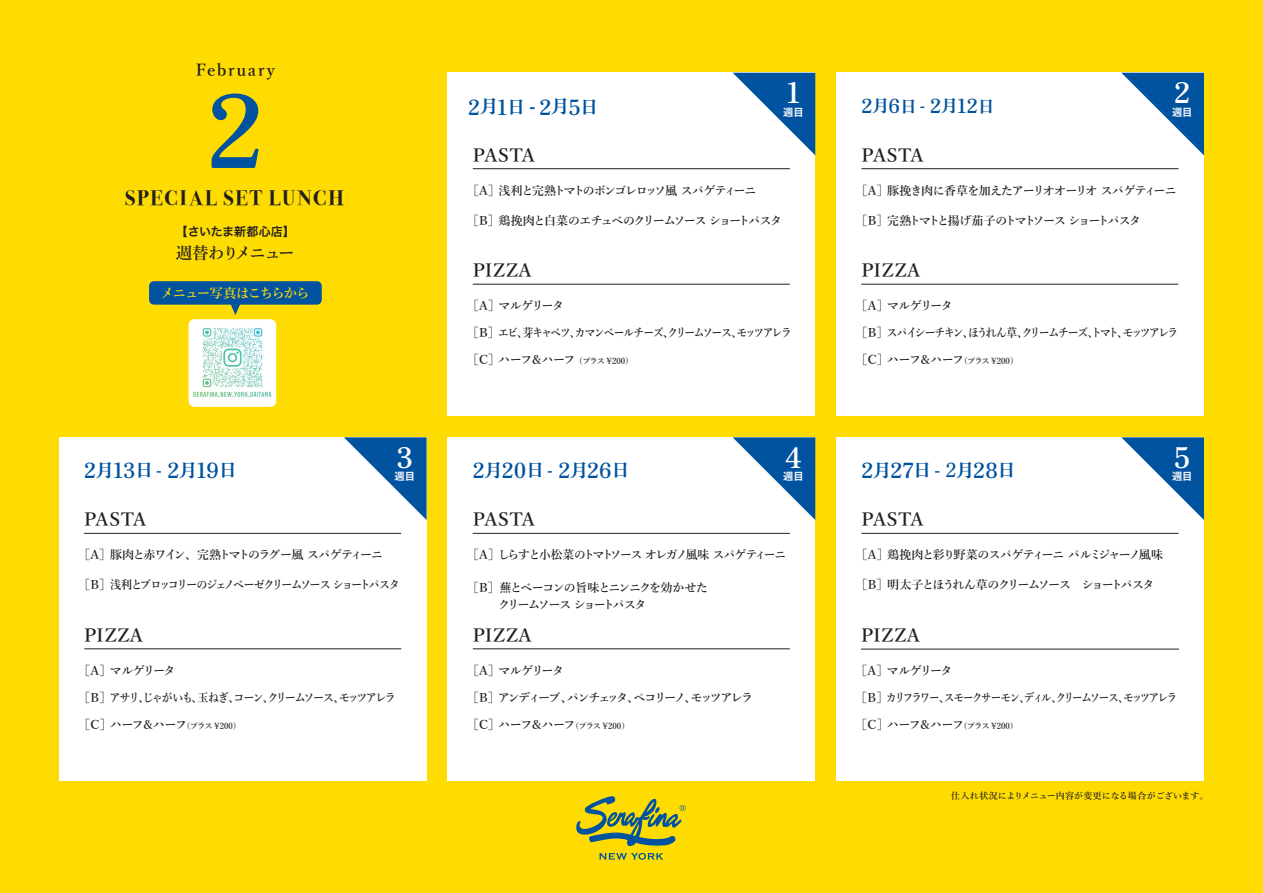
<style>
.page{position:relative;width:1263px;height:893px;background:#ffdc01}
.page>*{position:absolute;margin:0;border:0;box-sizing:border-box;transform-origin:0 0}
.t1{font:100.8px "Zen Antique";color:#0153a0}
.t2{font:28.5px "Zen Antique";color:#fff}
.t3{font:21px "Zen Antique";letter-spacing:.005em;color:#0153a0}
.t4{font:700 21px "Bodoni Svty Two ITCTT";letter-spacing:.08em;color:#231f20}
.t5{font:19.5px "Zen Antique";color:#0153a0}
.t6{font:600 18.15px "Yu Min";letter-spacing:.025em;color:#231f20}
.t7{font:600 16.5px "Yu Min";letter-spacing:.11em;color:#231f20}
.t8{font:600 16.5px "Yu Min";letter-spacing:-.145em;color:#231f20}
.t9{font:600 13.5px "Yu Min";letter-spacing:-.095em;color:#ffdc01}
.t10{font:600 12px "Yu Min";letter-spacing:-.13em;color:#231f20}
.t11{font:600 12px "Yu Min";letter-spacing:-.1em;color:#231f20}
.t12{font:600 12px "Yu Min";letter-spacing:-.15em;color:#231f20}
.t13{font:600 12px "Yu Min";letter-spacing:-.155em;color:#231f20;scale:.87 1}
.t14{font:600 12px "Yu Min";letter-spacing:-.13em;color:#231f20;scale:.9 1}
.t15{font:600 12px "Yu Min";letter-spacing:-.16em;color:#231f20}
.t16{font:600 12px "Yu Min";letter-spacing:-.13em;color:#231f20;scale:.92 1}
.t17{font:600 12px "Yu Min";letter-spacing:-.075em;color:#231f20}
.t18{font:600 12px "Yu Min";letter-spacing:-.155em;color:#231f20}
.t19{font:12px "Hira Kaku Pro N W6";color:#231f20}
.t20{font:10.2px "Hira Kaku Pro N W6";letter-spacing:-.01em;color:#fff}
.t21{font:600 9px "Yu Min";letter-spacing:-.005em;color:#231f20}
.t22{font:600 8.4px "Yu Min";letter-spacing:-.07em;color:#231f20}
.s1{font-family:"DNP Shuei Min Pr 6 B";font-size:17.85px}
.s2{font-family:"DNP Shuei Min Pr 6 B";font-size:18.9px}
.s3{font-family:"DNP Shuei Min Pr 6 M"}
.s4{font-size:12px}
.s5{font-family:"Yu Min";font-weight:600;font-size:19.5px}
.s6{font-family:"DNP Shuei Min Pr 6 B";font-size:16.65px}
.s7{font-family:"DNP Shuei Min Pr 6 B";font-size:17.55px}
</style>
<div class="page">
<div style="left:448px;top:73px;width:367px;height:343px;background:#fff"></div>
<svg style="left:733px;top:73px;width:82px;height:82px"></svg>
<div style="left:836px;top:73px;width:368px;height:343px;background:#fff"></div>
<svg style="left:1121px;top:73px;width:83px;height:82px"></svg>
<div style="left:59px;top:437px;width:368px;height:344px;background:#fff"></div>
<svg style="left:344px;top:437px;width:83px;height:83px"></svg>
<div style="left:448px;top:437px;width:367px;height:344px;background:#fff"></div>
<svg style="left:733px;top:437px;width:82px;height:83px"></svg>
<div style="left:836px;top:437px;width:368px;height:344px;background:#fff"></div>
<svg style="left:1121px;top:437px;width:83px;height:83px"></svg>
<img style="left:189px;top:319px;width:87px;height:88px">
<div style="left:149px;top:281px;width:173px;height:24px;background:#0153a0;border-radius:5px"></div>
<svg style="left:228px;top:304px;width:15px;height:11px"></svg>
<hr style="left:473px;top:168px;width:317px;height:1px;background:#231f20">
<hr style="left:473px;top:284px;width:317px;height:1px;background:#231f20">
<hr style="left:861px;top:168px;width:317px;height:1px;background:#231f20">
<hr style="left:861px;top:284px;width:317px;height:1px;background:#231f20">
<hr style="left:84px;top:533px;width:317px;height:1px;background:#231f20">
<hr style="left:84px;top:649px;width:317px;height:1px;background:#231f20">
<hr style="left:473px;top:533px;width:317px;height:1px;background:#231f20">
<hr style="left:473px;top:649px;width:317px;height:1px;background:#231f20">
<hr style="left:861px;top:533px;width:317px;height:1px;background:#231f20">
<hr style="left:861px;top:649px;width:318px;height:1px;background:#231f20">
<svg style="left:576px;top:796px;width:110px;height:64px"></svg>
<h3 class="t7" style="left:196px;top:61px;width:81px">February</h3>
<h1 class="t1" style="left:207px;top:71px;width:59px">2</h1>
<h3 class="t4" style="left:125px;top:180px;width:220px">SPECIAL SET LUNCH</h3>
<p class="t19" style="left:176px;top:220px;width:121px">【さいたま新都心店】</p>
<h3 class="t8" style="left:176px;top:243px;width:120px">週替わりメニュー</h3>
<p class="t9" style="left:161px;top:285px;width:150px">メニュー写真はこちらから</p>
<h2 class="t2" style="left:397px;top:440px;width:18px">3</h2>
<h3 class="t3" style="left:84px;top:458px;width:155px">2<span class="s1">月</span>13<span class="s2">日</span><span class="s3">-</span> 2<span class="s1">月</span>19<span class="s2">日</span></h3>
<p class="t20" style="left:395px;top:467px;width:22px">週目</p>
<h3 class="t6" style="left:84px;top:509px;width:64px">PASTA</h3>
<p class="t10" style="left:78px;top:548px;width:306px">［A］豚肉と赤ワイン、完熟トマトのラグー風 スパゲティーニ</p>
<p class="t15" style="left:78px;top:578px;width:323px">［B］浅利とブロッコリーのジェノベーゼクリームソース ショートパスタ</p>
<h3 class="t6" style="left:84px;top:625px;width:60px">PIZZA</h3>
<p class="t10" style="left:78px;top:664px;width:99px">［A］マルゲリータ</p>
<p class="t10" style="left:78px;top:691px;width:35px">［B］</p>
<p class="t10" style="left:78px;top:718px;width:35px">［C］</p>
<p class="t16" style="left:109px;top:691px;width:313px">アサリ、じゃがいも、玉ねぎ、コーン、クリームソース、モッツアレラ</p>
<p class="t22" style="left:110px;top:721px;width:133px"><span class="s4">ハーフ＆ハーフ</span>（プラス ¥200）</p>
<h2 class="t2" style="left:786px;top:76px;width:16px">1</h2>
<h3 class="t3" style="left:468px;top:94px;width:132px">2<span class="s1">月</span>1<span class="s2">日</span> <span class="s5">-</span> 2<span class="s1">月</span>5<span class="s2">日</span></h3>
<p class="t20" style="left:783px;top:103px;width:22px">週目</p>
<h3 class="t6" style="left:473px;top:145px;width:64px">PASTA</h3>
<p class="t10" style="left:467px;top:184px;width:291px">［A］浅利と完熟トマトのボンゴレロッソ風 スパゲティーニ</p>
<p class="t10" style="left:467px;top:214px;width:317px">［B］鶏挽肉と白菜のエチュベのクリームソース ショートパスタ</p>
<h3 class="t6" style="left:473px;top:260px;width:60px">PIZZA</h3>
<p class="t10" style="left:467px;top:299px;width:99px">［A］マルゲリータ</p>
<p class="t10" style="left:467px;top:326px;width:326px">［B］エビ、芽キャベツ、カマンベールチーズ、クリームソース、モッツアレラ</p>
<p class="t10" style="left:467px;top:353px;width:35px">［C］</p>
<p class="t22" style="left:498px;top:356px;width:137px"><span class="s4">ハーフ＆ハーフ</span>（プラス ¥200）</p>
<h2 class="t2" style="left:785px;top:440px;width:18px">4</h2>
<h3 class="t3" style="left:473px;top:458px;width:159px">2<span class="s1">月</span>20<span class="s2">日</span><span class="s3">-</span> 2<span class="s1">月</span>26<span class="s2">日</span></h3>
<p class="t20" style="left:783px;top:467px;width:22px">週目</p>
<h3 class="t6" style="left:473px;top:509px;width:64px">PASTA</h3>
<p class="t10" style="left:467px;top:548px;width:35px">［A］</p>
<p class="t11" style="left:467px;top:581px;width:243px">［B］蕪とベーコンの旨味とニンニクを効かせた</p>
<p class="t10" style="left:498px;top:548px;width:290px">しらすと小松菜のトマトソース オレガノ風味 スパゲティーニ</p>
<p class="t12" style="left:498px;top:597px;width:150px">クリームソース ショートパスタ</p>
<h3 class="t6" style="left:473px;top:625px;width:60px">PIZZA</h3>
<p class="t10" style="left:467px;top:664px;width:99px">［A］マルゲリータ</p>
<p class="t10" style="left:467px;top:691px;width:35px">［B］</p>
<p class="t10" style="left:467px;top:718px;width:35px">［C］</p>
<p class="t18" style="left:498px;top:691px;width:257px">アンディーブ、パンチェッタ、ペコリーノ、モッツアレラ</p>
<p class="t22" style="left:498px;top:721px;width:133px"><span class="s4">ハーフ＆ハーフ</span>（プラス ¥200）</p>
<h2 class="t2" style="left:1174px;top:76px;width:18px">2</h2>
<h3 class="t5" style="left:861px;top:95px;width:135px">2<span class="s6">月</span>6<span class="s7">日</span><span class="s3">-</span> 2<span class="s6">月</span>12<span class="s7">日</span></h3>
<p class="t20" style="left:1172px;top:103px;width:22px">週目</p>
<h3 class="t6" style="left:861px;top:145px;width:64px">PASTA</h3>
<p class="t17" style="left:855px;top:184px;width:323px">［A］豚挽き肉に香草を加えたアーリオオーリオ スパゲティーニ</p>
<p class="t12" style="left:855px;top:214px;width:287px">［B］完熟トマトと揚げ茄子のトマトソース ショートパスタ</p>
<h3 class="t6" style="left:861px;top:260px;width:60px">PIZZA</h3>
<p class="t10" style="left:855px;top:299px;width:99px">［A］マルゲリータ</p>
<p class="t10" style="left:855px;top:326px;width:35px">［B］</p>
<p class="t10" style="left:855px;top:353px;width:35px">［C］</p>
<p class="t14" style="left:887px;top:326px;width:325px">スパイシーチキン、ほうれん草、クリームチーズ、トマト、モッツアレラ</p>
<p class="t22" style="left:887px;top:356px;width:133px"><span class="s4">ハーフ＆ハーフ</span>（プラス ¥200）</p>
<h2 class="t2" style="left:1174px;top:440px;width:18px">5</h2>
<h3 class="t3" style="left:861px;top:458px;width:156px">2<span class="s1">月</span>27<span class="s2">日</span><span class="s3">- 2</span><span class="s1">月</span>28<span class="s2">日</span></h3>
<p class="t20" style="left:1172px;top:467px;width:22px">週目</p>
<h3 class="t6" style="left:861px;top:509px;width:64px">PASTA</h3>
<p class="t11" style="left:855px;top:548px;width:309px">［A］鶏挽肉と彩り野菜のスパゲティーニ パルミジャーノ風味</p>
<p class="t10" style="left:855px;top:578px;width:300px">［B］明太子とほうれん草のクリームソース　ショートパスタ</p>
<h3 class="t6" style="left:861px;top:625px;width:60px">PIZZA</h3>
<p class="t10" style="left:855px;top:664px;width:99px">［A］マルゲリータ</p>
<p class="t10" style="left:855px;top:691px;width:35px">［B］</p>
<p class="t10" style="left:855px;top:718px;width:35px">［C］</p>
<p class="t13" style="left:886px;top:691px;width:336px">カリフラワー、スモークサーモン、ディル、クリームソース、モッツアレラ</p>
<p class="t22" style="left:887px;top:721px;width:133px"><span class="s4">ハーフ＆ハーフ</span>（プラス ¥200）</p>
<p class="t21" style="left:951px;top:790px;width:259px">仕入れ状況によりメニュー内容が変更になる場合がございます。</p>
</div>
